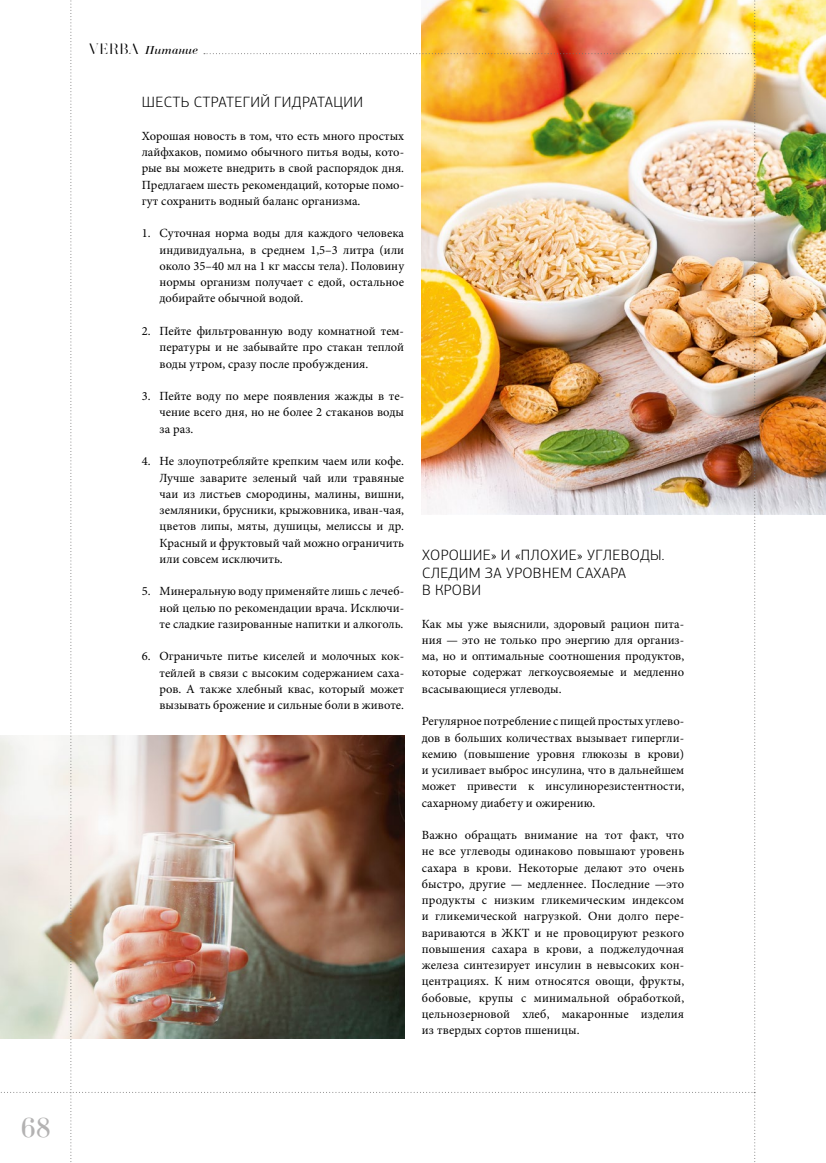
<style>
.page{position:relative;width:826px;height:1163px;background:#fff}
.page>*{position:absolute;margin:0;border:0;box-sizing:border-box;transform-origin:0 0}
.t1{font:28.75px "Bodoni";color:#b3b2b2}
.t2{font:300 15px/17.5px "PF Centro Sans Pro";letter-spacing:.02em;color:#000}
.t3{font:12.5px/16.2px "Minion Pro";color:#000;text-align:justify}
.t4{font:italic 12.5px "Bodoni";letter-spacing:.015em;color:#000}
.s1{font-family:"Narziss Pro Cyrillic";font-style:normal;font-size:15px}
</style>
<div class="page">
<img style="left:755px;top:0;width:71px;height:514px">
<img style="left:0;top:0;width:755px;height:1162px">
<h1 class="t1" style="left:20px;top:1112px;width:32px">68</h1>
<p class="t4" style="left:89px;top:43px;width:111px"><span class="s1">VERBA</span> Питание</p>
<p class="t2" style="left:142px;top:93px;width:222px">ШЕСТЬ СТРАТЕГИЙ ГИДРАТАЦИИ</p>
<p class="t3" style="left:142px;top:128px;width:264px">Хорошая новость в том, что есть много простых лайфхаков, помимо обычного питья воды, кото&shy;рые вы можете внедрить в свой распорядок дня.<br>Предлагаем шесть рекомендаций, которые помо&shy;гут сохранить водный баланс организма.</p>
<p class="t3" style="left:159px;top:225px;width:246px;text-indent:-18px">1. Суточная норма воды для каждого человека индивидуальна, в среднем 1,5–3 литра (или около 35–40 мл на 1 кг массы тела). Половину нормы организм получает с едой, остальное добирайте обычной водой.</p>
<p class="t3" style="left:159px;top:323px;width:246px;text-indent:-18px">2. Пейте фильтрованную воду комнатной тем&shy;пературы и не забывайте про стакан теплой воды утром, сразу после пробуждения.</p>
<p class="t3" style="left:159px;top:388px;width:246px;text-indent:-18px">3. Пейте воду по мере появления жажды в те&shy;чение всего дня, но не более 2 стаканов воды за раз.</p>
<p class="t3" style="left:159px;top:453px;width:246px;text-indent:-18px">4. Не злоупотребляйте крепким чаем или кофе.<br>Лучше заварите зеленый чай или травяные чаи из листьев смородины, малины, вишни, земляники, брусники, крыжовника, иван-чая, цветов липы, мяты, душицы, мелиссы и др.<br>Красный и фруктовый чай можно ограничить или совсем исключить.</p>
<p class="t3" style="left:159px;top:583px;width:246px;text-indent:-18px">5. Минеральную воду применяйте лишь с лечеб&shy;ной целью по рекомендации врача. Исключи&shy;те сладкие газированные напитки и алкоголь.</p>
<p class="t3" style="left:159px;top:648px;width:246px;text-indent:-18px">6. Ограничьте питье киселей и молочных кок&shy;тейлей в связи с высоким содержанием саха&shy;ров. А также хлебный квас, который может вызывать брожение и сильные боли в животе.</p>
<p class="t2" style="left:422px;top:546px;width:244px">ХОРОШИЕ» И «ПЛОХИЕ» УГЛЕВОДЫ.<br>СЛЕДИМ ЗА УРОВНЕМ САХАРА<br>В КРОВИ</p>
<p class="t3" style="left:422px;top:615px;width:264px">Как мы уже выяснили, здоровый рацион пита&shy;ния — это не только про энергию для организ&shy;ма, но и оптимальные соотношения продуктов, которые содержат легкоусвояемые и медленно всасывающиеся углеводы.</p>
<p class="t3" style="left:422px;top:713px;width:264px">Регулярное потребление с пищей простых углево&shy;дов в больших количествах вызывает гипергли&shy;кемию (повышение уровня глюкозы в крови) и усиливает выброс инсулина, что в дальнейшем может привести к инсулинорезистентности, сахарному диабету и ожирению.</p>
<p class="t3" style="left:422px;top:827px;width:264px">Важно обращать внимание на тот факт, что не все углеводы одинаково повышают уровень сахара в крови. Некоторые делают это очень быстро, другие — медленнее. Последние —это продукты с низким гликемическим индексом и гликемической нагрузкой. Они долго пере&shy;вариваются в ЖКТ и не провоцируют резкого повышения сахара в крови, а поджелудочная железа синтезирует инсулин в невысоких кон&shy;центрациях. К ним относятся овощи, фрукты, бобовые, крупы с минимальной обработкой, цельнозерновой хлеб, макаронные изделия из твердых сортов пшеницы.</p>
</div>
